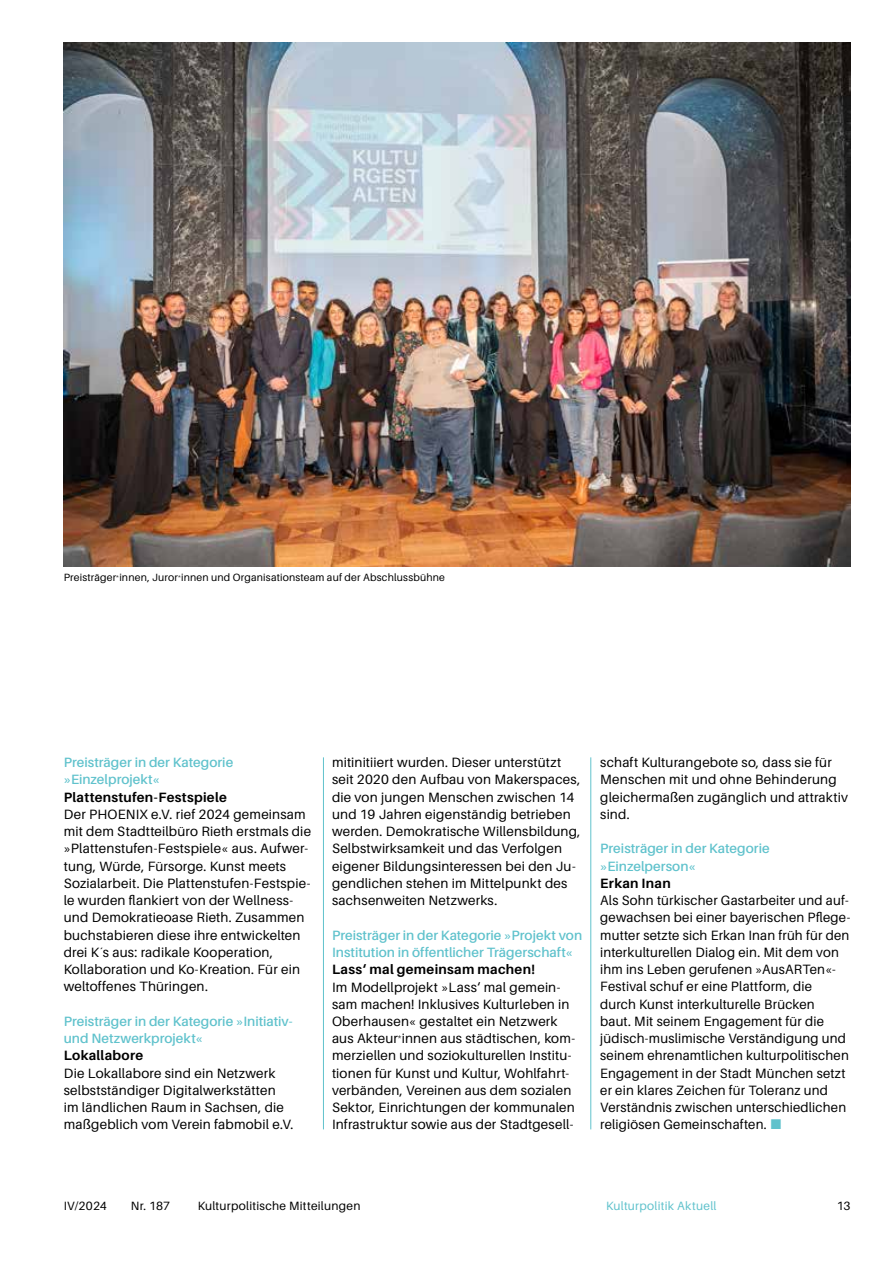
<style>
.page{position:relative;width:893px;height:1263px;background:#fff}
.page>*{position:absolute;margin:0;border:0;box-sizing:border-box;transform-origin:0 0}
.t1{font:13.5px/17.2px "Aileron";letter-spacing:.015em;color:#000}
.t2{font:600 13.5px/17.2px "Aileron";letter-spacing:.005em;color:#60c2cc}
.t3{font:700 13.5px "Aileron";letter-spacing:.02em;color:#000}
.t4{font:12px "Aileron";letter-spacing:.02em;color:#000}
.t5{font:12px "Aileron";letter-spacing:.02em;color:#60c2cc}
.t6{font:10.5px "Aileron";letter-spacing:.02em;color:#000}
</style>
<div class="page">
<hr style="left:590px;top:757px;width:1px;height:372px;background:#60c2cc">
<hr style="left:323px;top:757px;width:1px;height:372px;background:#60c2cc">
<img style="left:64px;top:43px;width:786px;height:523px">
<p class="t6" style="left:64px;top:572px;width:383px">Preisträger<sup>*</sup>innen, Juror<sup>*</sup>innen und Organisationsteam auf der Abschlussbühne</p>
<p class="t2" style="left:64px;top:754px;width:171px">Preisträger in der Kategorie »Einzelprojekt«</p>
<p class="t3" style="left:64px;top:789px;width:165px">Plattenstufen-Festspiele</p>
<p class="t1" style="left:64px;top:806px;width:249px">Der PHOENIX e.V. rief 2024 gemeinsam mit dem Stadtteilbüro Rieth erstmals die »Plattenstufen-Festspiele« aus. Aufwer&shy;tung, Würde, Fürsorge. Kunst meets Sozialarbeit. Die Plattenstufen-Festspie&shy;le wurden flankiert von der Wellness&shy;und Demokratieoase Rieth. Zusammen buchstabieren diese ihre entwickelten drei K´s aus: radikale Kooperation, Kollaboration und Ko-Kreation. Für ein weltoffenes Thüringen.</p>
<p class="t2" style="left:64px;top:1013px;width:230px">Preisträger in der Kategorie »Initiativ&shy;und Netzwerkprojekt«</p>
<p class="t3" style="left:64px;top:1048px;width:81px">Lokallabore</p>
<p class="t1" style="left:64px;top:1064px;width:231px">Die Lokallabore sind ein Netzwerk selbstständiger Digitalwerkstätten im ländlichen Raum in Sachsen, die maßgeblich vom Verein fabmobil e.V.</p>
<p class="t1" style="left:332px;top:754px;width:250px">mitinitiiert wurden. Dieser unterstützt seit 2020 den Aufbau von Makerspaces, die von jungen Menschen zwischen 14 und 19 Jahren eigenständig betrieben werden. Demokratische Willensbildung, Selbstwirksamkeit und das Verfolgen eigener Bildungsinteressen bei den Ju&shy;gendlichen stehen im Mittelpunkt des sachsenweiten Netzwerks.</p>
<p class="t2" style="left:332px;top:926px;width:252px">Preisträger in der Kategorie »Projekt von<br>Institution in öffentlicher Trägerschaft«</p>
<p class="t3" style="left:332px;top:962px;width:204px">Lass‘ mal gemeinsam machen!</p>
<p class="t1" style="left:332px;top:978px;width:245px">Im Modellprojekt »Lass‘ mal gemein&shy;sam machen! Inklusives Kulturleben in Oberhausen« gestaltet ein Netzwerk aus Akteur<sup>*</sup>innen aus städtischen, kom&shy;merziellen und soziokulturellen Institu&shy;tionen für Kunst und Kultur, Wohlfahrt&shy;verbänden, Vereinen aus dem sozialen Sektor, Einrichtungen der kommunalen Infrastruktur sowie aus der Stadtgesell-</p>
<p class="t1" style="left:600px;top:754px;width:249px">schaft Kulturangebote so, dass sie für<br>Menschen mit und ohne Behinderung gleichermaßen zugänglich und attraktiv sind.</p>
<p class="t2" style="left:600px;top:840px;width:171px">Preisträger in der Kategorie »Einzelperson«</p>
<p class="t3" style="left:600px;top:876px;width:72px">Erkan Inan</p>
<p class="t1" style="left:600px;top:892px;width:252px">Als Sohn türkischer Gastarbeiter und auf&shy;gewachsen bei einer bayerischen Pflege&shy;mutter setzte sich Erkan Inan früh für den interkulturellen Dialog ein. Mit dem von ihm ins Leben gerufenen »AusARTen«- Festival schuf er eine Plattform, die durch Kunst interkulturelle Brücken<br>baut. Mit seinem Engagement für die jüdisch-muslimische Verständigung und seinem ehrenamtlichen kulturpolitischen Engagement in der Stadt München setzt er ein klares Zeichen für Toleranz und Verständnis zwischen unterschiedlichen religiösen Gemeinschaften.</p>
<p class="t4" style="left:64px;top:1199px;width:45px">IV/2024</p>
<p class="t4" style="left:131px;top:1199px;width:41px">Nr. 187</p>
<p class="t4" style="left:198px;top:1199px;width:164px">Kulturpolitische Mitteilungen</p>
<p class="t5" style="left:606px;top:1199px;width:112px">Kulturpolitik Aktuell</p>
<p class="t4" style="left:837px;top:1199px;width:15px">13</p>
</div>
